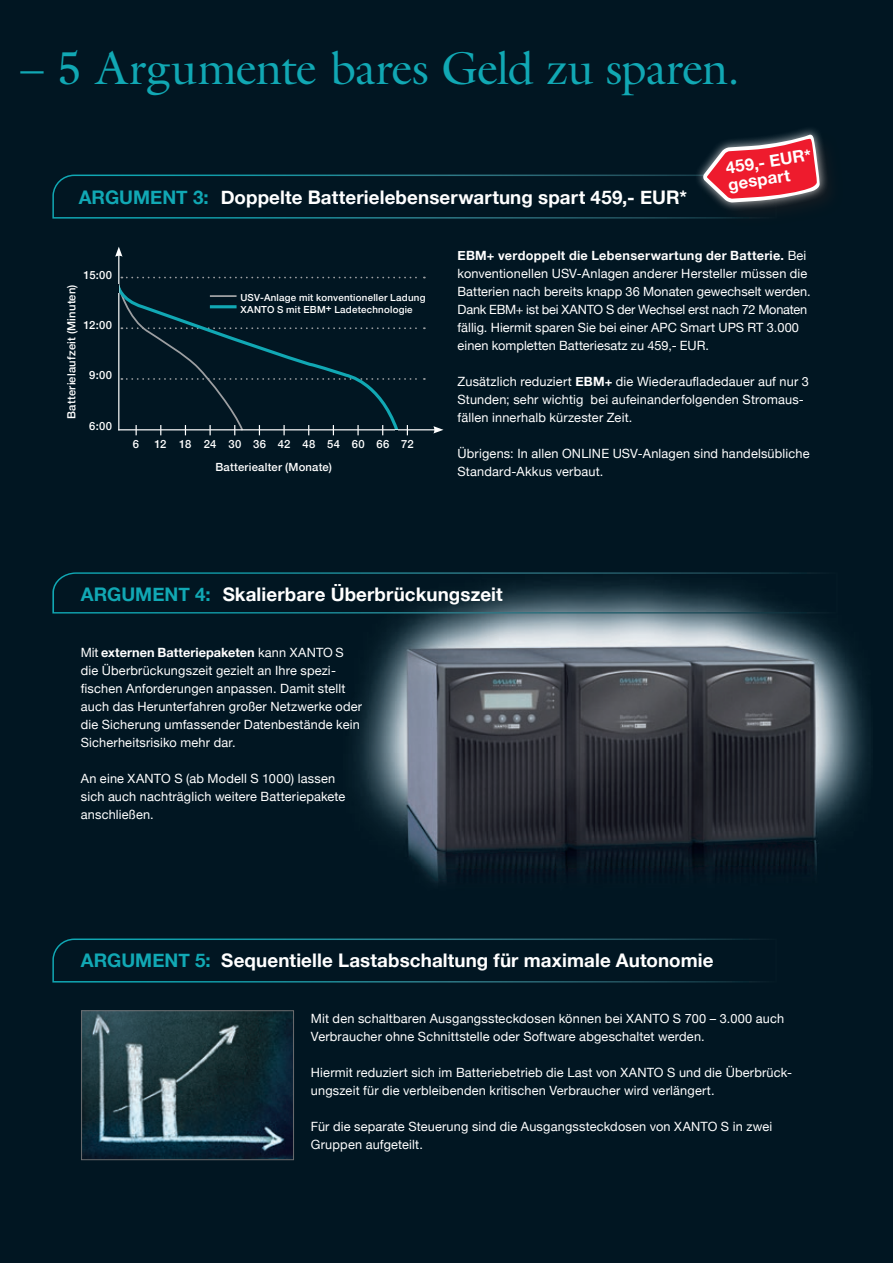
<style>
.page{position:relative;width:893px;height:1263px;background:#011622}
.page>*{position:absolute;margin:0;border:0;box-sizing:border-box;transform-origin:0 0}
.t1{font:46.5px "Galliard";letter-spacing:-.02em;color:#11a8b4}
.t2{font:700 18.75px "Helvetica Neue";letter-spacing:.005em;color:#fff}
.t3{font:700 16.65px/16.6px "Helvetica Neue";color:#fff}
.t4{font:12.75px/18px "Helvetica Neue";letter-spacing:.015em;color:#fff}
.t5{font:500 11.25px "Helvetica Neue";letter-spacing:.02em;color:#fff}
.t6{font:500 9.75px/11.6px "Helvetica Neue";letter-spacing:.025em;color:#fff}
.s1{color:#11a8b4}
.s2{font-weight:700}
</style>
<div class="page">
<div style="left:694px;top:126px;width:135px;height:86px;background:#fff;opacity:.75"></div>
<svg style="left:52px;top:134px;width:768px;height:85px"></svg>
<svg style="left:52px;top:938px;width:708px;height:44px"></svg>
<img style="left:343px;top:613px;width:527px;height:270px">
<svg style="left:52px;top:572px;width:765px;height:41px"></svg>
<hr style="left:118px;top:254px;width:1px;height:176px;background:#fff">
<svg style="left:115px;top:247px;width:7px;height:10px"></svg>
<hr style="left:118px;top:429px;width:318px;height:1px;background:#fff">
<svg style="left:433px;top:426px;width:10px;height:7px"></svg>
<svg style="left:118px;top:277px;width:307px;height:158px"></svg>
<img style="left:83px;top:1012px;width:209px;height:146px">
<div style="left:81px;top:1010px;width:213px;height:150px;border:1px solid #6c6d70"></div>
<h1 class="t1" style="left:20px;top:39px;width:721px">– 5 Argumente bares Geld zu sparen.</h1>
<h2 class="t2" style="left:79px;top:182px;width:610px"><span class="s1">ARGUMENT 3:</span> Doppelte Batterielebenserwartung spart 459,- EUR*</h2>
<h3 class="t3" style="left:724px;top:160px;width:88px;rotate:-9deg">459,- EUR* gespart</h3>
<p class="t5" style="left:84px;top:266px;width:30px">15:00</p>
<p class="t5" style="left:62px;top:419px;width:136px;rotate:-90deg">Batterielaufzeit (Minuten)</p>
<p class="t6" style="left:240px;top:291px;width:187px">USV-Anlage mit konventioneller Ladung<br>XANTO S mit EBM+ Ladetechnologie</p>
<p class="t5" style="left:133px;top:435px;width:8px">6</p>
<p class="t5" style="left:155px;top:435px;width:261px">12 18 24 30 36 42 48 54 60 66 72</p>
<p class="t5" style="left:83px;top:316px;width:30px">12:00</p>
<p class="t5" style="left:89px;top:366px;width:24px">9:00</p>
<p class="t5" style="left:89px;top:416px;width:24px">6:00</p>
<p class="t5" style="left:215px;top:458px;width:118px">Batteriealter (Monate)</p>
<p class="t4" style="left:458px;top:247px;width:355px"><span class="s2">EBM+ verdoppelt die Lebenserwartung der Batterie.</span> Bei konventionellen USV-Anlagen anderer Hersteller müssen die Batterien nach bereits knapp 36 Monaten gewechselt werden.<br>Dank EBM+ ist bei XANTO S der Wechsel erst nach 72 Monaten fällig. Hiermit sparen Sie bei einer APC Smart UPS RT 3.000 einen kompletten Batteriesatz zu 459,- EUR.</p>
<p class="t4" style="left:458px;top:373px;width:353px">Zusätzlich reduziert <span class="s2">EBM+</span> die Wiederaufladedauer auf nur 3<br>Stunden; sehr wichtig bei aufeinanderfolgenden Stromaus&shy;fällen innerhalb kürzester Zeit.</p>
<p class="t4" style="left:458px;top:445px;width:354px">Übrigens: In allen ONLINE USV-Anlagen sind handelsübliche<br>Standard-Akkus verbaut.</p>
<h2 class="t2" style="left:81px;top:580px;width:423px"><span class="s1">ARGUMENT 4:</span> Skalierbare Überbrückungszeit</h2>
<p class="t4" style="left:81px;top:644px;width:283px">Mit <span class="s2">externen Batteriepaketen</span> kann XANTO S die Überbrückungszeit gezielt an Ihre spezi&shy;fischen Anforderungen anpassen. Damit stellt auch das Herunterfahren großer Netzwerke oder die Sicherung umfassender Datenbestände kein Sicherheitsrisiko mehr dar.</p>
<p class="t4" style="left:81px;top:770px;width:266px">An eine XANTO S (ab Modell S 1000) lassen sich auch nachträglich weitere Batteriepakete anschließen.</p>
<h2 class="t2" style="left:81px;top:946px;width:634px"><span class="s1">ARGUMENT 5:</span> Sequentielle Lastabschaltung für maximale Autonomie</h2>
<p class="t4" style="left:311px;top:1010px;width:475px">Mit den schaltbaren Ausgangssteckdosen können bei XANTO S 700 – 3.000 auch<br>Verbraucher ohne Schnittstelle oder Software abgeschaltet werden.</p>
<p class="t4" style="left:311px;top:1064px;width:481px">Hiermit reduziert sich im Batteriebetrieb die Last von XANTO S und die Überbrück&shy;ungszeit für die verbleibenden kritischen Verbraucher wird verlängert.</p>
<p class="t4" style="left:311px;top:1118px;width:463px">Für die separate Steuerung sind die Ausgangssteckdosen von XANTO S in zwei<br>Gruppen aufgeteilt.</p>
</div>
